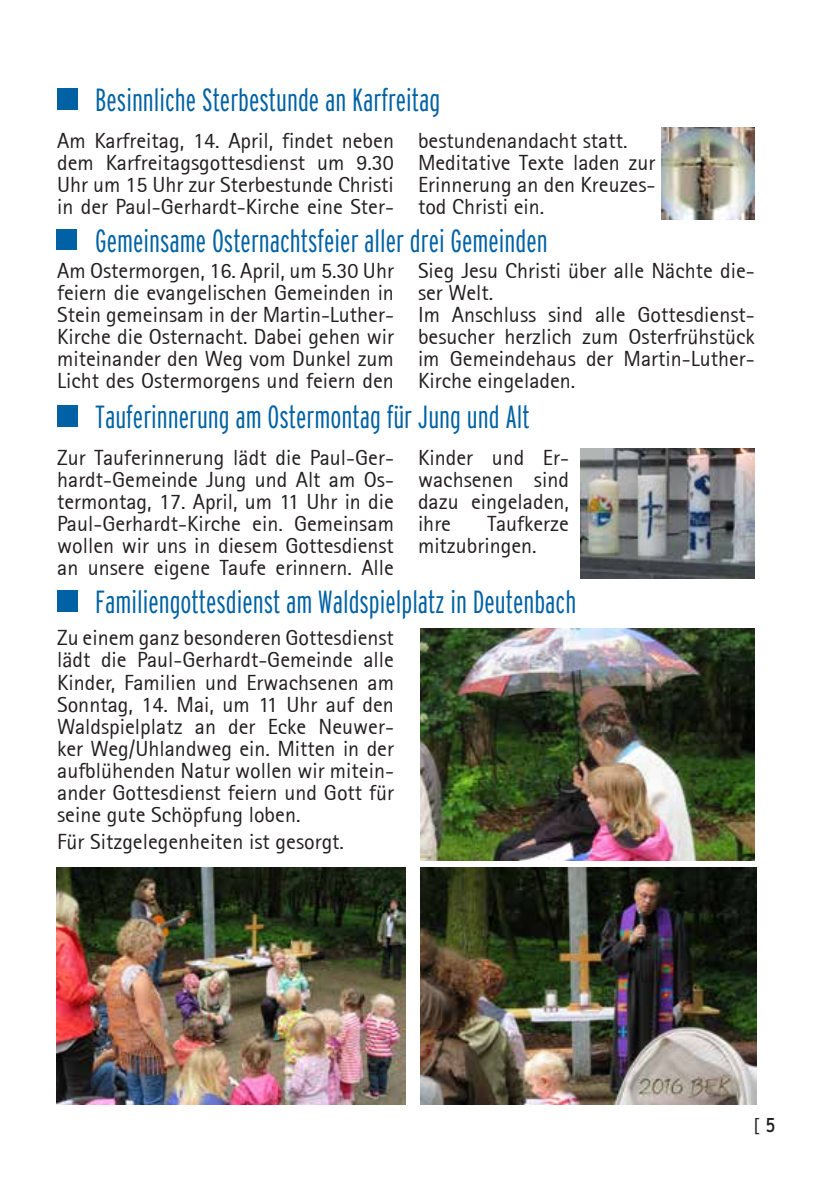
<style>
.page{position:relative;width:840px;height:1191px;background:#fff}
.page>*{position:absolute;margin:0;border:0;box-sizing:border-box;transform-origin:0 0}
.t1{font:300 extra-condensed 32px "Interstate";color:#0062a4}
.t2{font:22px/22px "Rotis Sans Serif 55";color:#231f20;text-align:justify}
.t3{font:300 20px "Interstate";color:#231f20}
.s1{font-weight:400;font-stretch:condensed}
</style>
<div class="page">
<div style="left:58px;top:88px;width:20px;height:22px;background:#0062a4"></div>
<div style="left:58px;top:590px;width:20px;height:21px;background:#0062a4"></div>
<img style="left:661px;top:128px;width:93px;height:92px">
<div style="left:57px;top:229px;width:20px;height:20px;background:#0062a4"></div>
<div style="left:58px;top:405px;width:20px;height:22px;background:#0062a4"></div>
<img style="left:580px;top:448px;width:174px;height:130px">
<img style="left:57px;top:867px;width:348px;height:237px">
<img style="left:420px;top:628px;width:334px;height:232px">
<img style="left:420px;top:867px;width:335px;height:237px">
<h1 class="t1" style="left:95px;top:82px;width:346px">Besinnliche Sterbestunde an Karfreitag</h1>
<p class="t2" style="left:57px;top:129px;width:338px">Am Karfreitag, 14. April, findet neben dem Karfreitagsgottesdienst um 9.30<br>Uhr um 15 Uhr zur Sterbestunde Christi in der Paul-Gerhardt-Kirche eine Ster-</p>
<p class="t2" style="left:418px;top:129px;width:239px;text-align:left">bestundenandacht statt.<br>Meditative Texte laden zur<br>Erinnerung an den Kreuzes&shy;tod Christi ein.</p>
<h1 class="t1" style="left:95px;top:222px;width:454px">Gemeinsame Osternachtsfeier aller drei Gemeinden</h1>
<p class="t2" style="left:57px;top:259px;width:338px">Am Ostermorgen, 16. April, um 5.30 Uhr feiern die evangelischen Gemeinden in Stein gemeinsam in der Martin-Luther-Kirche die Osternacht. Dabei gehen wir miteinander den Weg vom Dunkel zum Licht des Ostermorgens und feiern den</p>
<p class="t2" style="left:418px;top:259px;width:338px;text-align:left">Sieg Jesu Christi über alle Nächte die&shy;ser Welt.<br>Im Anschluss sind alle Gottesdienst&shy;besucher herzlich zum Osterfrühstück im Gemeindehaus der Martin-Luther-<br>Kirche eingeladen.</p>
<h1 class="t1" style="left:95px;top:399px;width:436px">Tauferinnerung am Ostermontag für Jung und Alt</h1>
<p class="t2" style="left:57px;top:446px;width:338px">Zur Tauferinnerung lädt die Paul-Ger&shy;hardt-Gemeinde Jung und Alt am Os&shy;termontag, 17. April, um 11 Uhr in die Paul-Gerhardt-Kirche ein. Gemeinsam wollen wir uns in diesem Gottesdienst an unsere eigene Taufe erinnern. Alle</p>
<p class="t2" style="left:418px;top:446px;width:152px">Kinder und Er&shy;wachsenen sind dazu eingeladen, ihre</p>
<p class="t2" style="left:418px;top:512px;width:152px;text-indent:69px">Taufkerze mitzubringen.</p>
<h1 class="t1" style="left:95px;top:583px;width:482px">Familiengottesdienst am Waldspielplatz in Deutenbach</h1>
<p class="t2" style="left:57px;top:627px;width:338px">Zu einem ganz besonderen Gottesdienst lädt die Paul-Gerhardt-Gemeinde alle Kinder, Familien und Erwachsenen am Sonntag, 14. Mai, um 11 Uhr auf den Waldspielplatz an der Ecke Neuwer&shy;ker Weg/Uhlandweg ein. Mitten in der aufblühenden Natur wollen wir mitein&shy;ander Gottesdienst feiern und Gott für seine gute Schöpfung loben.</p>
<p class="t2" style="left:57px;top:830px;width:288px">Für Sitzgelegenheiten ist gesorgt.</p>
<p class="t3" style="left:753px;top:1113px;width:23px">[ <span class="s1">5</span></p>
</div>
